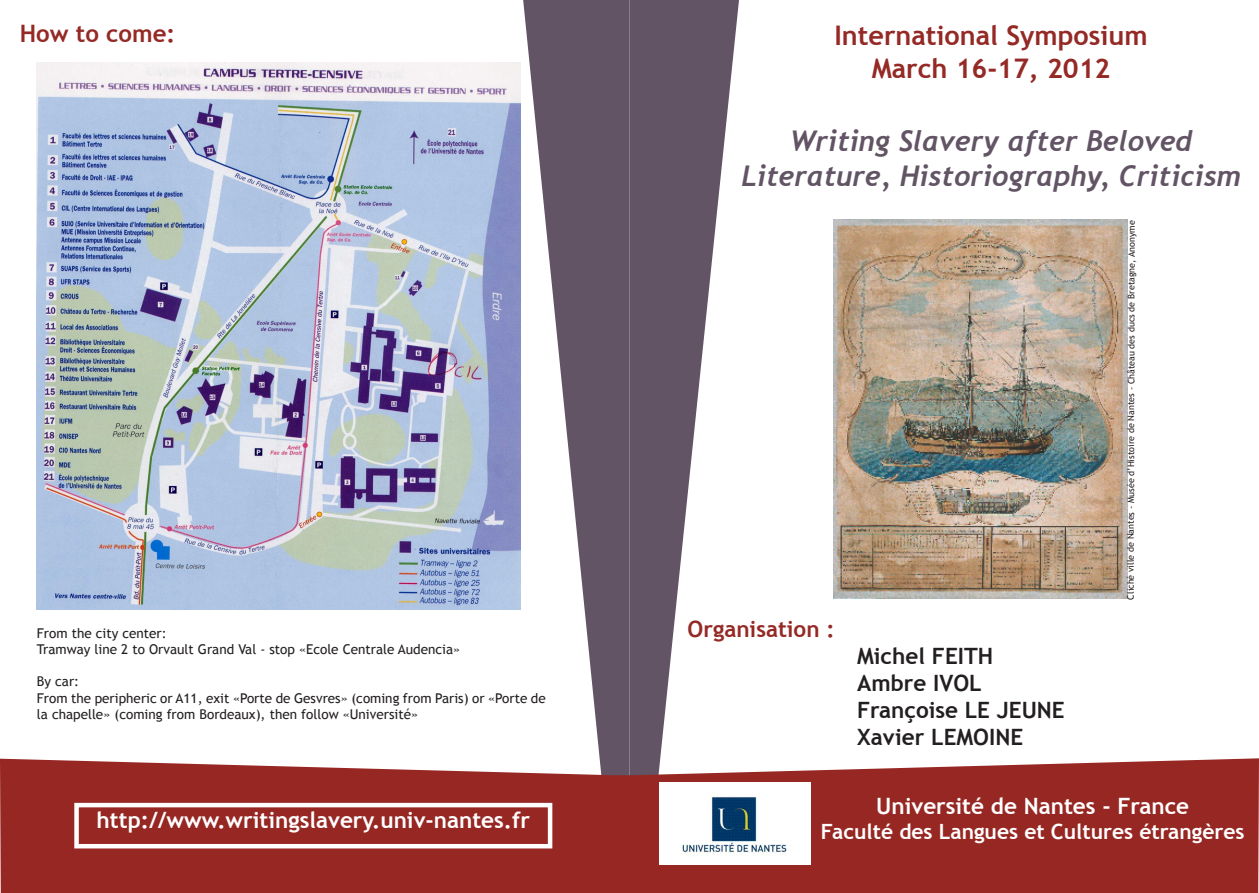
<style>
.page{position:relative;width:1259px;height:893px;background:#fff}
.page>*{position:absolute;margin:0;border:0;box-sizing:border-box;transform-origin:0 0}
.t1{font:italic 700 28.5px "Trebuchet";color:#625465}
.t2{font:700 27px "Trebuchet MS";color:#942925}
.t3{font:700 24px "Trebuchet MS";color:#942925}
.t4{font:700 22.5px "Trebuchet MS";color:#fff}
.t5{font:700 22.5px "Trebuchet MS";color:#231f20}
.t6{font:700 22.5px "Trebuchet MS";color:#942925}
.t7{font:700 21px "Trebuchet MS";color:#fff}
.t8{font:13.5px/16.2px "Trebuchet MS";color:#231f20}
.t9{font:9px "Trebuchet MS";letter-spacing:-.005em;color:#231f20}
</style>
<div class="page">
<svg style="left:523px;top:0;width:106px;height:759px;fill:#625465"></svg>
<svg style="left:629px;top:0;width:110px;height:758px;fill:#625465"></svg>
<svg style="left:613px;top:758px;width:646px;height:135px;fill:#972723"></svg>
<img style="left:659px;top:782px;width:152px;height:83px">
<svg style="left:0;top:759px;width:644px;height:134px;fill:#972723"></svg>
<div style="left:74px;top:803px;width:478px;height:45px;border:4px solid #fff"></div>
<img style="left:36px;top:63px;width:485px;height:547px">
<img style="left:833px;top:220px;width:294px;height:378px">
<p class="t3" style="left:20px;top:18px;width:157px">How to come:</p>
<p class="t8" style="left:37px;top:625px;width:131px">From the city center:</p>
<p class="t8" style="left:37px;top:641px;width:425px">Tramway line 2 to Orvault Grand Val - stop «Ecole Centrale Audencia»</p>
<p class="t8" style="left:37px;top:674px;width:44px">By car:</p>
<p class="t8" style="left:37px;top:690px;width:510px">From the peripheric or A11, exit «Porte de Gesvres» (coming from Paris) or «Porte de la chapelle» (coming from Bordeaux), then follow «Université»</p>
<p class="t4" style="left:97px;top:806px;width:435px">http://www.writingslavery.univ-nantes.fr</p>
<p class="t2" style="left:834px;top:19px;width:315px">International Symposium</p>
<p class="t2" style="left:871px;top:51px;width:240px">March 16-17, 2012</p>
<p class="t1" style="left:789px;top:124px;width:404px">Writing Slavery after Beloved</p>
<p class="t1" style="left:741px;top:158px;width:500px">Literature, Historiography, Criticism</p>
<p class="t6" style="left:687px;top:615px;width:149px">Organisation :</p>
<p class="t5" style="left:857px;top:642px;width:138px">Michel FEITH</p>
<p class="t5" style="left:857px;top:669px;width:126px">Ambre IVOL</p>
<p class="t5" style="left:857px;top:696px;width:209px">Françoise LE JEUNE</p>
<p class="t5" style="left:857px;top:723px;width:167px">Xavier LEMOINE</p>
<p class="t9" style="left:1125px;top:599px;width:381px;rotate:-90deg">Cliché ville de Nantes - Musée d’Histoire de Nantes - Château des ducs de Bretagne, Anonyme</p>
<p class="t4" style="left:876px;top:792px;width:314px">Université de Nantes - France</p>
<p class="t7" style="left:821px;top:818px;width:425px">Faculté des Langues et Cultures étrangères</p>
</div>
